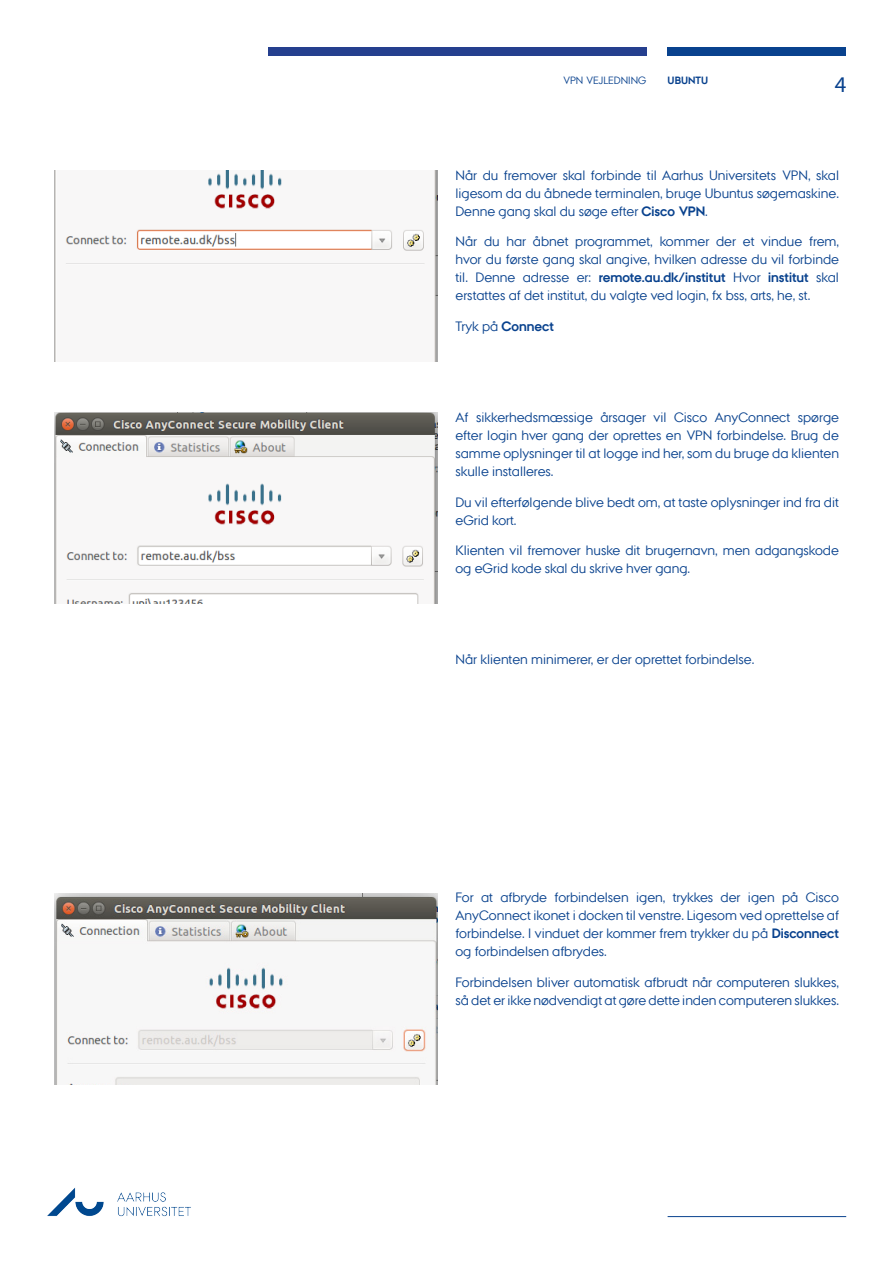
<style>
.page{position:relative;width:893px;height:1263px;background:#fff}
.page>*{position:absolute;margin:0;border:0;box-sizing:border-box;transform-origin:0 0}
.t1{font:22.5px "Myriad Pro";color:#09428e}
.Brødtekst{font:13.5px/18px "AU Passata";color:#09428e;text-align:justify}
.Brødtekst-2{font:700 13.5px "AU Passata";color:#09428e}
.t2{font:10.5px "AU Passata";color:#09428e}
.t3{font:700 10.5px "AU Passata";color:#09428e}
.s1{font-weight:700}
.s2{font-weight:400}
</style>
<div class="page">
<div style="left:668px;top:47px;width:178px;height:8px;background:#09428e"></div>
<div style="left:268px;top:47px;width:378px;height:8px;background:#253f8e"></div>
<hr style="left:668px;top:1216px;width:178px;height:1px;background:#09428e">
<img style="left:47px;top:1188px;width:144px;height:29px">
<img style="left:54px;top:170px;width:383px;height:191px">
<img style="left:54px;top:412px;width:383px;height:192px">
<img style="left:54px;top:893px;width:383px;height:191px">
<p class="t2" style="left:563px;top:74px;width:84px">VPN VEJLEDNING</p>
<h1 class="t1" style="left:835px;top:71px;width:13px">4</h1>
<p class="t3" style="left:668px;top:74px;width:42px">UBUNTU</p>
<p class="Brødtekst" style="left:455px;top:166px;width:385px">Når du fremover skal forbinde til Aarhus Universitets VPN, skal ligesom da du åbnede terminalen, bruge Ubuntus søgemaskine.<br>Denne gang skal du søge efter <span class="s1">Cisco VPN</span>.</p>
<p class="Brødtekst" style="left:455px;top:232px;width:385px">Når du har åbnet programmet, kommer der et vindue frem, hvor du første gang skal angive, hvilken adresse du vil forbinde til. Denne adresse er: <span class="s1">remote.au.dk/institut</span> Hvor <span class="s1">institut</span> skal erstattes af det institut, du valgte ved login, fx bss, arts, he, st.</p>
<p class="Brødtekst-2" style="left:455px;top:318px;width:100px"><span class="s2">Tryk på</span> Connect</p>
<p class="Brødtekst" style="left:455px;top:408px;width:385px">Af sikkerhedsmæssige årsager vil Cisco AnyConnect spørge efter login hver gang der oprettes en VPN forbindelse. Brug de samme oplysninger til at logge ind her, som du bruge da klienten skulle installeres.</p>
<p class="Brødtekst" style="left:455px;top:493px;width:385px">Du vil efterfølgende blive bedt om, at taste oplysninger ind fra dit eGrid kort.</p>
<p class="Brødtekst" style="left:455px;top:542px;width:385px">Klienten vil fremover huske dit brugernavn, men adgangskode og eGrid kode skal du skrive hver gang.</p>
<p class="Brødtekst" style="left:455px;top:650px;width:300px">Når klienten minimerer, er der oprettet forbindelse.</p>
<p class="Brødtekst" style="left:455px;top:889px;width:385px">For at afbryde forbindelsen igen, trykkes der igen på Cisco AnyConnect ikonet i docken til venstre. Ligesom ved oprettelse af forbindelse. I vinduet der kommer frem trykker du på <span class="s1">Disconnect </span>og forbindelsen afbrydes.</p>
<p class="Brødtekst" style="left:455px;top:973px;width:385px">Forbindelsen bliver automatisk afbrudt når computeren slukkes, så det er ikke nødvendigt at gøre dette inden computeren slukkes.</p>
</div>
